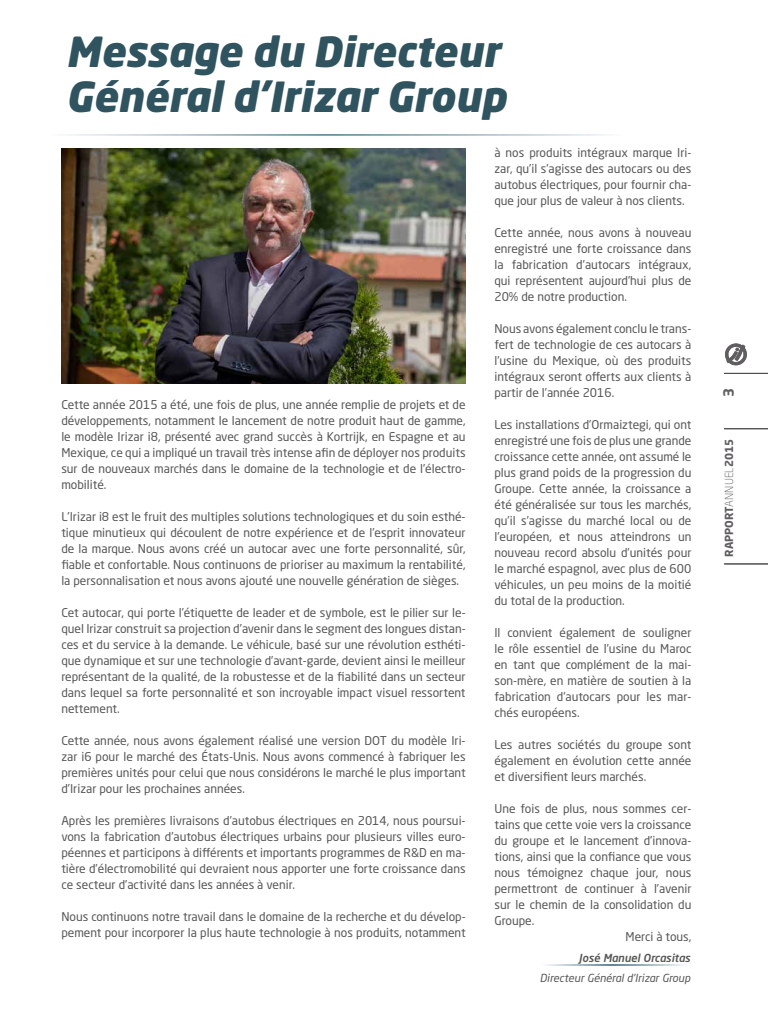
<style>
.page{position:relative;width:768px;height:1024px;background:#fff}
.page>*{position:absolute;margin:0;border:0;box-sizing:border-box;transform-origin:0 0}
.t1{font:italic 900 41px/45px "Neo Sans Std";color:#305360}
.t2{font:700 14px "Neo Sans Std";color:#615e61}
.t3{font:12px/16px "Neo Sans Std";color:#575756;text-align:justify}
.t4{font:italic 11px "Neo Sans Std";color:#575756}
.t5{font:italic 500 11px "Neo Sans Std";color:#575756}
.t6{font:700 11px "Neo Sans Std";color:#615e61}
.s1{font-weight:300}
</style>
<div class="page">
<hr style="left:724px;top:373px;width:44px;height:1px;background:#4d4d4d">
<hr style="left:724px;top:428px;width:44px;height:1px;background:#4d4d4d">
<hr style="left:724px;top:564px;width:44px;height:1px;background:#4d4d4d">
<svg style="left:725px;top:343px;width:22px;height:23px"></svg>
<img style="left:546px;top:964px;width:137px;height:2px">
<img style="left:61px;top:148px;width:405px;height:236px">
<h1 class="t1" style="left:66px;top:28px;width:441px">Message du Directeur<br>Général d’Irizar Group</h1>
<p class="t3" style="left:61px;top:397px;width:406px">Cette année 2015 a été, une fois de plus, une année remplie de projets et de développements, notamment le lancement de notre produit haut de gamme, le modèle Irizar i8, présenté avec grand succès à Kortrijk, en Espagne et au Mexique, ce qui a impliqué un travail très intense afin de déployer nos produits sur de nouveaux marchés dans le domaine de la technologie et de l’électro&shy;mobilité.</p>
<p class="t3" style="left:61px;top:509px;width:406px">L’Irizar i8 est le fruit des multiples solutions technologiques et du soin esthé&shy;tique minutieux qui découlent de notre expérience et de l’esprit innovateur de la marque. Nous avons créé un autocar avec une forte personnalité, sûr, fiable et confortable. Nous continuons de prioriser au maximum la rentabilité, la personnalisation et nous avons ajouté une nouvelle génération de sièges.</p>
<p class="t3" style="left:61px;top:605px;width:406px">Cet autocar, qui porte l’étiquette de leader et de symbole, est le pilier sur le&shy;quel Irizar construit sa projection d’avenir dans le segment des longues distan&shy;ces et du service à la demande. Le véhicule, basé sur une révolution esthéti&shy;que dynamique et sur une technologie d’avant-garde, devient ainsi le meilleur représentant de la qualité, de la robustesse et de la fiabilité dans un secteur dans lequel sa forte personnalité et son incroyable impact visuel ressortent nettement.</p>
<p class="t3" style="left:61px;top:733px;width:406px">Cette année, nous avons également réalisé une version DOT du modèle Iri&shy;zar i6 pour le marché des États-Unis. Nous avons commencé à fabriquer les premières unités pour celui que nous considérons le marché le plus important d’Irizar pour les prochaines années.</p>
<p class="t3" style="left:61px;top:813px;width:406px">Après les premières livraisons d’autobus électriques en 2014, nous poursui&shy;vons la fabrication d’autobus électriques urbains pour plusieurs villes euro&shy;péennes et participons à différents et importants programmes de R&amp;D en ma&shy;tière d’électromobilité qui devraient nous apporter une forte croissance dans ce secteur d’activité dans les années à venir.</p>
<p class="t3" style="left:61px;top:908px;width:406px">Nous continuons notre travail dans le domaine de la recherche et du dévelop&shy;pement pour incorporer la plus haute technologie à nos produits, notamment</p>
<p class="t3" style="left:494px;top:145px;width:199px">à nos produits intégraux marque Iri&shy;zar, qu’il s’agisse des autocars ou des autobus électriques, pour fournir cha&shy;que jour plus de valeur à nos clients.</p>
<p class="t3" style="left:494px;top:225px;width:199px">Cette année, nous avons à nouveau enregistré une forte croissance dans la fabrication d’autocars intégraux, qui représentent aujourd’hui plus de 20% de notre production.</p>
<p class="t3" style="left:494px;top:321px;width:199px">Nous avons également conclu le trans&shy;fert de technologie de ces autocars à l’usine du Mexique, où des produits intégraux seront offerts aux clients à partir de l’année 2016.</p>
<p class="t3" style="left:494px;top:417px;width:199px">Les installations d’Ormaiztegi, qui ont enregistré une fois de plus une grande croissance cette année, ont assumé le plus grand poids de la progression du Groupe. Cette année, la croissance a été généralisée sur tous les marchés, qu’il s’agisse du marché local ou de l’européen, et nous atteindrons un nouveau record absolu d’unités pour le marché espagnol, avec plus de 600 véhicules, un peu moins de la moitié du total de la production.</p>
<p class="t3" style="left:494px;top:625px;width:199px">Il convient également de souligner le rôle essentiel de l’usine du Maroc en tant que complément de la mai&shy;son-mère, en matière de soutien à la fabrication d’autocars pour les mar&shy;chés européens.</p>
<p class="t3" style="left:494px;top:737px;width:199px">Les autres sociétés du groupe sont également en évolution cette année et diversifient leurs marchés.</p>
<p class="t3" style="left:494px;top:801px;width:199px">Une fois de plus, nous sommes cer-</p>
<p class="t3" style="left:494px;top:817px;width:199px">tains que cette voie vers la croissance</p>
<p class="t3" style="left:494px;top:833px;width:199px">du groupe et le lancement d’innova-</p>
<p class="t3" style="left:494px;top:849px;width:198px">tions, ainsi que la confiance que vous</p>
<p class="t3" style="left:494px;top:865px;width:198px">nous témoignez chaque jour, nous</p>
<p class="t3" style="left:494px;top:881px;width:199px">permettront de continuer à l’avenir</p>
<p class="t3" style="left:494px;top:897px;width:199px">sur le chemin de la consolidation du</p>
<p class="t3" style="left:494px;top:913px;width:41px">Groupe.</p>
<p class="t3" style="left:626px;top:929px;width:67px">Merci à tous,</p>
<p class="t5" style="left:579px;top:951px;width:113px">José Manuel Orcasitas</p>
<p class="t4" style="left:540px;top:971px;width:152px">Directeur Général d’Irizar Group</p>
<p class="t2" style="left:720px;top:397px;width:11px;rotate:-90deg">3</p>
<p class="t6" style="left:722px;top:557px;width:120px;rotate:-90deg">RAPPORT<span class="s1">ANNUEL</span>2015</p>
</div>
